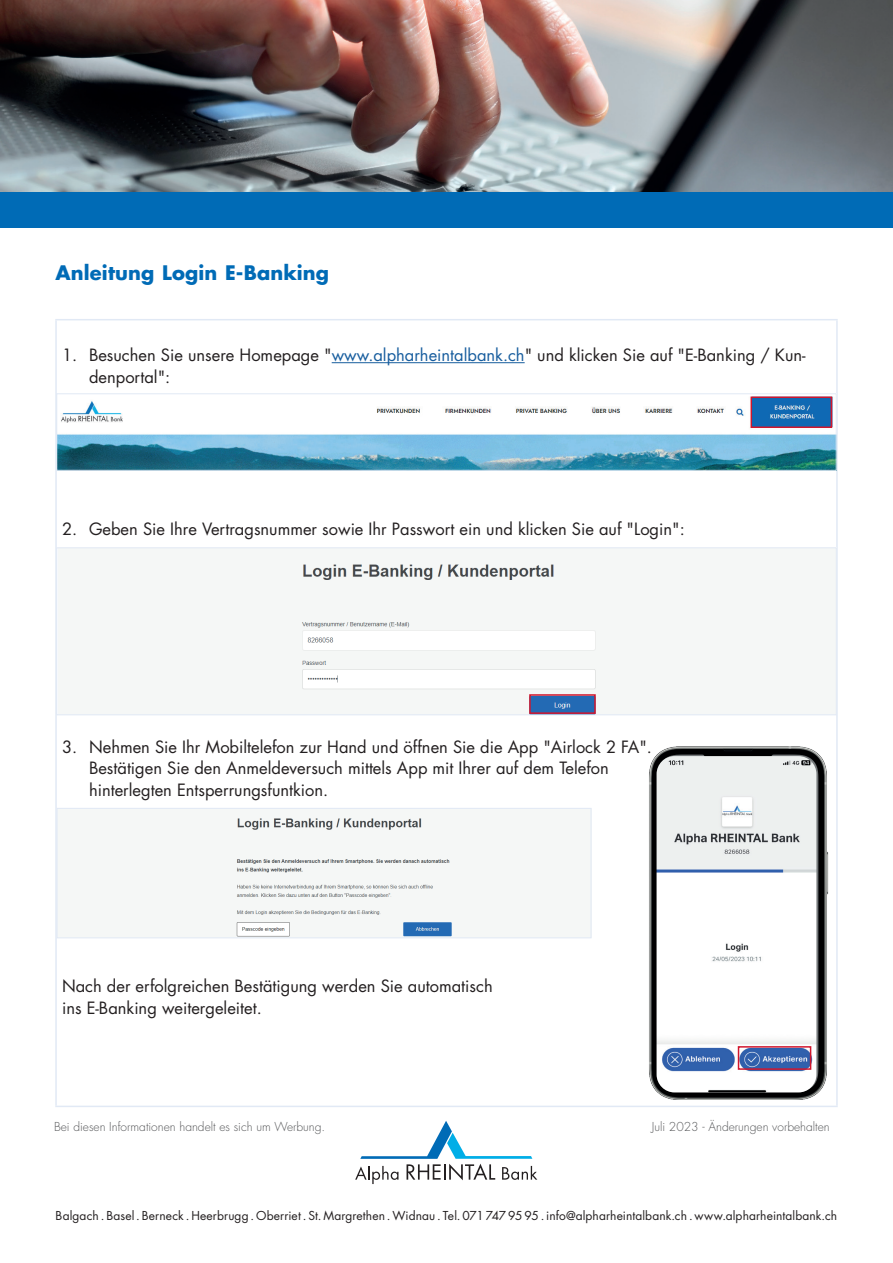
<style>
.page{position:relative;width:893px;height:1263px;background:#fff}
.page>*{position:absolute;margin:0;border:0;box-sizing:border-box;transform-origin:0 0}
.t1{font:700 19.5px "Futura Std";letter-spacing:.005em;color:#006bb6}
.t2{font:16.5px/21.8px "Futura Std";color:#231f20}
.t3{font:12px "Futura Std";letter-spacing:.01em;color:#231f20}
.t4{font:300 12px "Futura Std";color:#57585a}
.s1{color:#175d9e}
</style>
<div class="page">
<svg style="left:355px;top:1121px;width:182px;height:63px"></svg>
<div style="left:0;top:191px;width:893px;height:37px;background:#006bb6"></div>
<img style="left:0;top:0;width:893px;height:191px">
<hr style="left:55px;top:319px;width:783px;height:1px;background:#e1e9f5">
<hr style="left:55px;top:320px;width:2px;height:786px;background:#e1e9f5">
<hr style="left:836px;top:320px;width:2px;height:786px;background:#e1e9f5">
<hr style="left:55px;top:1106px;width:783px;height:1px;background:#e1e9f5">
<hr style="left:332px;top:362px;width:193px;height:1px;background:#175d9e">
<img style="left:58px;top:396px;width:777px;height:73px">
<div style="left:56px;top:393px;width:781px;height:78px;border:1px solid #e1e9f5"></div>
<div style="left:750px;top:396px;width:82px;height:32px;border:2px solid #d1162d"></div>
<img style="left:301px;top:564px;width:295px;height:147px">
<div style="left:56px;top:547px;width:781px;height:168px;border:1px solid #e1e9f5"></div>
<div style="left:529px;top:694px;width:67px;height:20px;border:2px solid #d1162d"></div>
<img style="left:236px;top:818px;width:216px;height:118px">
<div style="left:57px;top:808px;width:534px;height:130px;border:1px solid #e1e9f5"></div>
<img style="left:649px;top:746px;width:180px;height:353px">
<img style="left:657px;top:756px;width:159px;height:336px">
<div style="left:738px;top:1046px;width:73px;height:24px;border:2px solid #d1162d"></div>
<p class="t1" style="left:56px;top:259px;width:275px">Anleitung Login E-Banking</p>
<p class="t2" style="left:89px;top:344px;width:718px;text-indent:-27px">1. Besuchen Sie unsere Homepage "<span class="s1">www.alpharheintalbank.ch</span>" und klicken Sie auf "E-Banking / Kun&shy;denportal":</p>
<p class="t2" style="left:62px;top:518px;width:624px">2. Geben Sie Ihre Vertragsnummer sowie Ihr Passwort ein und klicken Sie auf "Login":</p>
<p class="t2" style="left:89px;top:736px;width:564px;text-indent:-27px">3. Nehmen Sie Ihr Mobiltelefon zur Hand und öffnen Sie die App "Airlock 2 FA".<br>Bestätigen Sie den Anmeldeversuch mittels App mit Ihrer auf dem Telefon hinterlegten Entsperrungsfuntkion.</p>
<p class="t2" style="left:62px;top:975px;width:432px">Nach der erfolgreichen Bestätigung werden Sie automatisch ins E-Banking weitergeleitet.</p>
<p class="t4" style="left:54px;top:1120px;width:273px">Bei diesen Informationen handelt es sich um Werbung.</p>
<p class="t4" style="left:652px;top:1120px;width:179px">Juli 2023 - Änderungen vorbehalten</p>
<p class="t3" style="left:56px;top:1208px;width:783px">Balgach . Basel . Berneck . Heerbrugg . Oberriet . St. Margrethen . Widnau . Tel. 071 747 95 95 . info@alpharheintalbank.ch . www.alpharheintalbank.ch</p>
</div>
